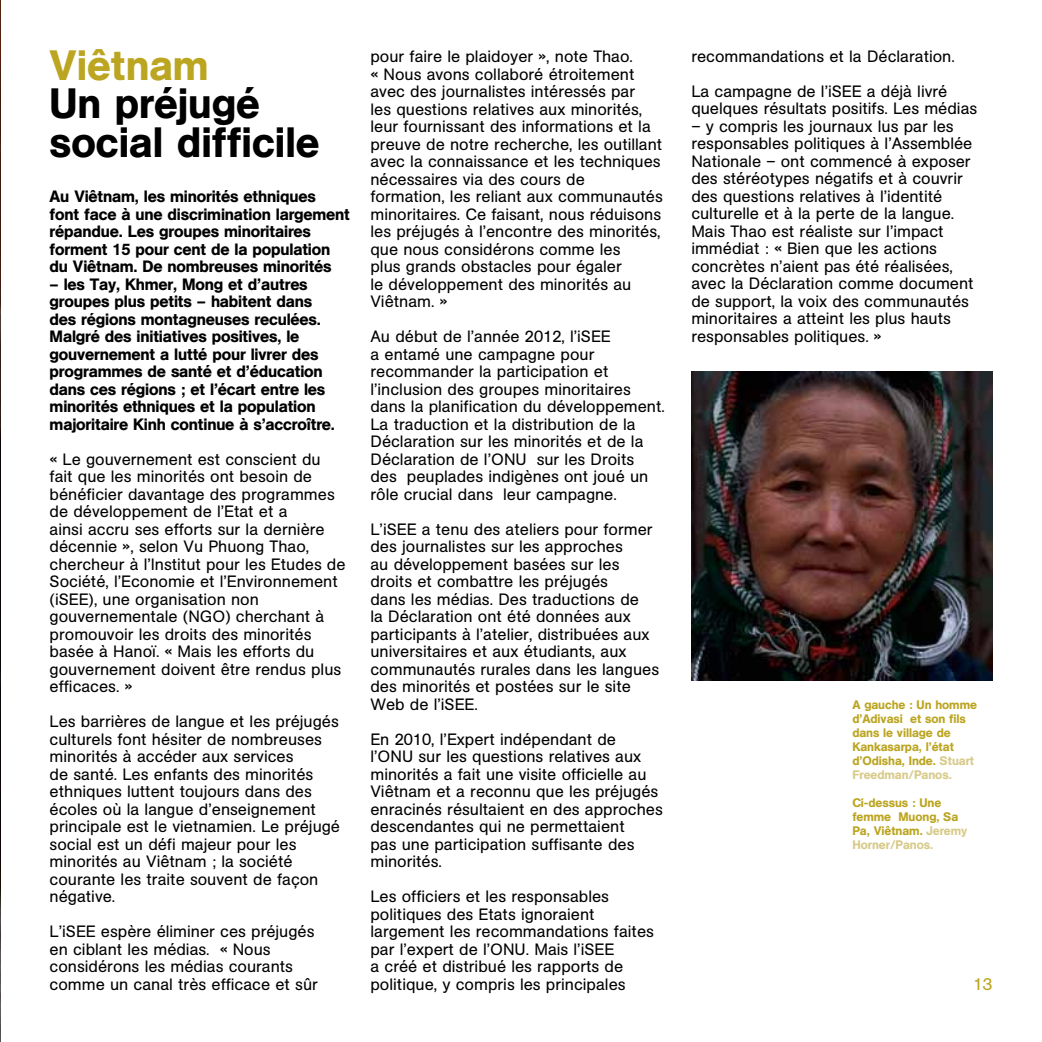
<style>
.page{position:relative;width:1042px;height:1042px;background:#fff}
.page>*{position:absolute;margin:0;border:0;box-sizing:border-box;transform-origin:0 0}
.t1{font:500 42px/38.5px "AG Book BQ";color:#000}
.t2{font:500 42px "AG Book BQ";color:#bba521}
.t3{font:17.15px "AG Book BQ";color:#bba521}
.t4{font:16.28px/17.5px "AG Book BQ";color:#000}
.t5{font:500 16.28px/17.5px "AG Book BQ";letter-spacing:-.01em;color:#000}
.t6{font:500 12.25px/14px "AG Book BQ";letter-spacing:-.005em;color:#bba521}
.s1{color:#d8ca89}
</style>
<div class="page">
<img style="left:0;top:0;width:1px;height:1042px">
<img style="left:691px;top:372px;width:301px;height:308px">
<h1 class="t2" style="left:50px;top:40px;width:161px">Viêtnam</h1>
<h1 class="t1" style="left:50px;top:84px;width:271px">Un préjugé social difficile</h1>
<p class="t5" style="left:50px;top:188px;width:302px">Au Viêtnam, les minorités ethniques<br>font face à une discrimination largement répandue. Les groupes minoritaires forment 15 pour cent de la population du Viêtnam. De nombreuses minorités</p>
<p class="t5" style="left:50px;top:275px;width:287px">– les Tay, Khmer, Mong et d’autres groupes plus petits – habitent dans des régions montagneuses reculées.<br>Malgré des initiatives positives, le gouvernement a lutté pour livrer des programmes de santé et d’éducation dans ces régions ; et l’écart entre les minorités ethniques et la population majoritaire Kinh continue à s’accroître.</p>
<p class="t4" style="left:50px;top:450px;width:297px">« Le gouvernement est conscient du fait que les minorités ont besoin de bénéficier davantage des programmes de développement de l’Etat et a<br>ainsi accru ses efforts sur la dernière décennie », selon Vu Phuong Thao, chercheur à l’Institut pour les Etudes de Société, l’Economie et l’Environnement (iSEE), une organisation non gouvernementale (NGO) cherchant à promouvoir les droits des minorités basée à Hanoï. « Mais les efforts du gouvernement doivent être rendus plus efficaces. »</p>
<p class="t4" style="left:50px;top:713px;width:292px">Les barrières de langue et les préjugés culturels font hésiter de nombreuses minorités à accéder aux services<br>de santé. Les enfants des minorités ethniques luttent toujours dans des écoles où la langue d’enseignement principale est le vietnamien. Le préjugé social est un défi majeur pour les minorités au Viêtnam ; la société courante les traite souvent de façon négative.</p>
<p class="t4" style="left:50px;top:923px;width:270px">L’iSEE espère éliminer ces préjugés en ciblant les médias. « Nous considérons les médias courants comme un canal très efficace et sûr</p>
<p class="t4" style="left:370px;top:48px;width:294px">pour faire le plaidoyer », note Thao.<br>« Nous avons collaboré étroitement avec des journalistes intéressés par<br>les questions relatives aux minorités, leur fournissant des informations et la preuve de notre recherche, les outillant avec la connaissance et les techniques nécessaires via des cours de formation, les reliant aux communautés minoritaires. Ce faisant, nous réduisons les préjugés à l’encontre des minorités, que nous considérons comme les<br>plus grands obstacles pour égaler<br>le développement des minorités au Viêtnam. »</p>
<p class="t4" style="left:370px;top:328px;width:296px">Au début de l’année 2012, l’iSEE<br>a entamé une campagne pour recommander la participation et l’inclusion des groupes minoritaires dans la planification du développement.<br>La traduction et la distribution de la Déclaration sur les minorités et de la Déclaration de l’ONU sur les Droits<br>des peuplades indigènes ont joué un rôle crucial dans leur campagne.</p>
<p class="t4" style="left:370px;top:520px;width:290px">L’iSEE a tenu des ateliers pour former des journalistes sur les approches<br>au développement basées sur les droits et combattre les préjugés<br>dans les médias. Des traductions de<br>la Déclaration ont été données aux participants à l’atelier, distribuées aux universitaires et aux étudiants, aux communautés rurales dans les langues des minorités et postées sur le site Web de l’iSEE.</p>
<p class="t4" style="left:370px;top:730px;width:294px">En 2010, l’Expert indépendant de<br>l’ONU sur les questions relatives aux minorités a fait une visite officielle au Viêtnam et a reconnu que les préjugés enracinés résultaient en des approches descendantes qui ne permettaient<br>pas une participation suffisante des minorités.</p>
<p class="t4" style="left:370px;top:888px;width:285px">Les officiers et les responsables politiques des Etats ignoraient largement les recommandations faites par l’expert de l’ONU. Mais l’iSEE<br>a créé et distribué les rapports de politique, y compris les principales</p>
<p class="t4" style="left:691px;top:39px;width:265px;line-height:35px">recommandations et la Déclaration.<br>La campagne de l’iSEE a déjà livré</p>
<p class="t4" style="left:691px;top:100px;width:287px">quelques résultats positifs. Les médias</p>
<p class="t4" style="left:691px;top:118px;width:284px">– y compris les journaux lus par les responsables politiques à l’Assemblée Nationale – ont commencé à exposer des stéréotypes négatifs et à couvrir des questions relatives à l’identité culturelle et à la perte de la langue.<br>Mais Thao est réaliste sur l’impact immédiat : « Bien que les actions concrètes n’aient pas été réalisées, avec la Déclaration comme document de support, la voix des communautés minoritaires a atteint les plus hauts responsables politiques. »</p>
<p class="t6" style="left:852px;top:698px;width:126px">A gauche : Un homme d’Adivasi et son fils dans le village de<br>Kankasarpa, l’état d’Odisha, Inde. <span class="s1">Stuart<br>Freedman/Panos.</span></p>
<p class="t6" style="left:852px;top:796px;width:116px">Ci-dessus : Une femme Muong, Sa<br>Pa, Viêtnam. <span class="s1">Jeremy<br>Horner/Panos.</span></p>
<p class="t3" style="left:973px;top:974px;width:21px">13</p>
</div>
